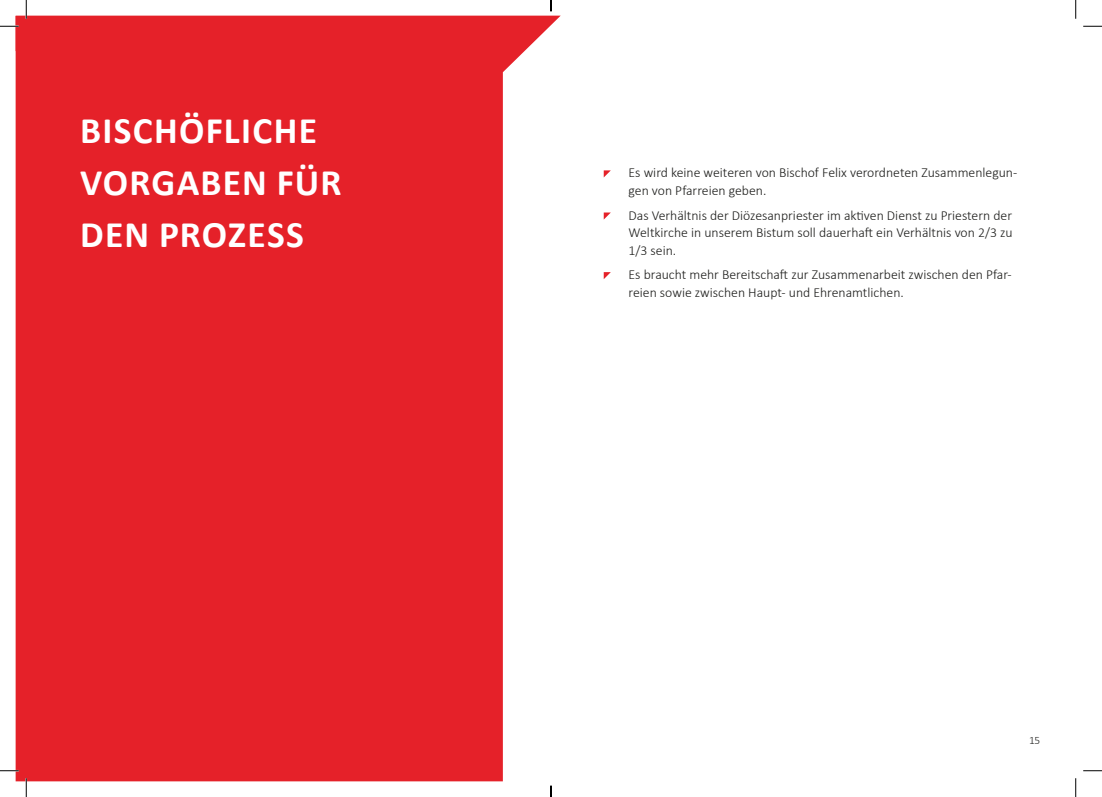
<style>
.page{position:relative;width:1102px;height:797px;background:#fff}
.page>*{position:absolute;margin:0;border:0;box-sizing:border-box;transform-origin:0 0}
.überschrift{font:700 37.5px "Calibri";letter-spacing:.035em;color:#fff}
.aufzählung{font:300 13.75px/17.5px "Calibri";color:#1d1d1b}
.t1{font:300 11.25px "Calibri";color:#1d1d1b}
</style>
<div class="page">
<svg style="left:16px;top:16px;width:544px;height:765px;background:#e7373e"></svg>
<svg style="left:603px;top:170px;width:7px;height:7px"></svg>
<svg style="left:603px;top:212px;width:7px;height:7px"></svg>
<svg style="left:603px;top:272px;width:7px;height:7px"></svg>
<svg style="left:1083px;top:25px;width:18px;height:2px"></svg>
<svg style="left:0;top:770px;width:19px;height:1px"></svg>
<svg style="left:1083px;top:770px;width:18px;height:1px"></svg>
<svg style="left:0;top:0;width:390px;height:51px"></svg>
<svg style="left:25px;top:778px;width:2px;height:19px"></svg>
<svg style="left:1075px;top:0;width:1px;height:19px"></svg>
<svg style="left:1075px;top:778px;width:1px;height:19px"></svg>
<svg style="left:550px;top:785px;width:1px;height:12px"></svg>
<p class="überschrift" style="left:80px;top:104px;width:238px">BISCHÖFLICHE</p>
<p class="überschrift" style="left:80px;top:156px;width:263px">VORGABEN FÜR</p>
<p class="überschrift" style="left:80px;top:208px;width:225px">DEN PROZESS</p>
<p class="aufzählung" style="left:628px;top:164px;width:390px">Es wird keine weiteren von Bischof Felix verordneten Zusammenlegun&shy;gen von Pfarreien geben.</p>
<p class="aufzählung" style="left:628px;top:206px;width:385px;text-align:justify">Das Verhältnis der Diözesanpriester im aktiven Dienst zu Priestern der Weltkirche in unserem Bistum soll dauerhaft ein Verhältnis von 2/3 zu 1/3 sein.</p>
<p class="aufzählung" style="left:628px;top:266px;width:385px">Es braucht mehr Bereitschaft zur Zusammenarbeit zwischen den Pfar&shy;reien sowie zwischen Haupt- und Ehrenamtlichen.</p>
<p class="t1" style="left:1028px;top:733px;width:13px">15</p>
</div>
